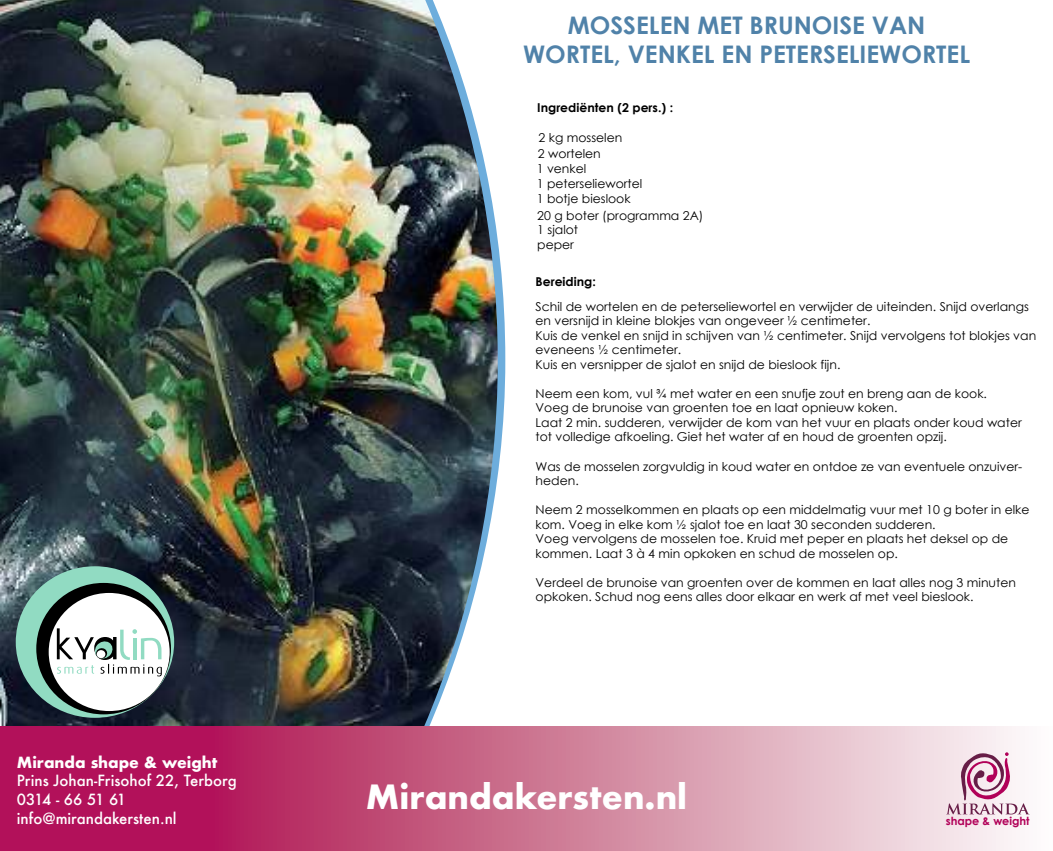
<style>
.page{position:relative;width:1053px;height:851px;background:#fff}
.page>*{position:absolute;margin:0;border:0;box-sizing:border-box;transform-origin:0 0}
.t1{font:700 32.5px "Futura";color:#fff}
.t2{font:700 24.25px/28.8px "Century Gothic";color:#5082a9;text-align:center}
.t3{font:500 15px/18.8px "Futura";color:#fff}
.t4{font:700 15px "Futura";color:#fff}
.t5{font:12.25px/14.5px "Century Gothic";color:#000}
.t6{font:700 12.25px "Century Gothic";color:#000}
.t7{font:700 11.25px "Century Gothic";color:#b10058}
</style>
<div class="page">
<img style="left:0;top:0;width:497px;height:726px">
<div style="left:16px;top:566px;width:158px;height:151px;background:#91dbc2;border-radius:50%"></div>
<div style="left:36px;top:583px;width:135px;height:131px;background:#000;border-radius:50%"></div>
<div style="left:49px;top:593px;width:121px;height:118px;background:#fff;border-radius:50%"></div>
<svg style="left:57px;top:628px;width:105px;height:48px"></svg>
<svg style="left:0;top:726px;width:1030px;height:124px;background:#cb6c91"></svg>
<svg style="left:946px;top:750px;width:83px;height:64px"></svg>
<h2 class="t2" style="left:523px;top:10px;width:448px">MOSSELEN MET BRUNOISE VAN<br>WORTEL, VENKEL EN PETERSELIEWORTEL</h2>
<p class="t6" style="left:537px;top:98px;width:137px">Ingrediënten (2 pers.) :</p>
<p class="t5" style="left:536px;top:129px;width:87px;line-height:15.8px">2 kg mosselen<br>2 wortelen<br>1 venkel</p>
<p class="t5" style="left:536px;top:176px;width:107px">1 peterseliewortel<br>1 botje bieslook</p>
<p class="t5" style="left:537px;top:207px;width:168px">20 g boter (programma 2A)<br>1 sjalot<br>peper</p>
<p class="t6" style="left:535px;top:273px;width:62px">Bereiding:</p>
<p class="t5" style="left:535px;top:299px;width:502px">Schil de wortelen en de peterseliewortel en verwijder de uiteinden. Snijd overlangs en versnijd in kleine blokjes van ongeveer ½ centimeter.<br>Kuis de venkel en snijd in schijven van ½ centimeter. Snijd vervolgens tot blokjes van eveneens ½ centimeter.<br>Kuis en versnipper de sjalot en snijd de bieslook fijn.</p>
<p class="t5" style="left:535px;top:386px;width:487px">Neem een kom, vul ¾ met water en een snufje zout en breng aan de kook.<br>Voeg de brunoise van groenten toe en laat opnieuw koken.<br>Laat 2 min. sudderen, verwijder de kom van het vuur en plaats onder koud water tot volledige afkoeling. Giet het water af en houd de groenten opzij.</p>
<p class="t5" style="left:535px;top:458px;width:488px">Was de mosselen zorgvuldig in koud water en ontdoe ze van eventuele onzuiver&shy;heden.</p>
<p class="t5" style="left:535px;top:502px;width:495px">Neem 2 mosselkommen en plaats op een middelmatig vuur met 10 g boter in elke kom. Voeg in elke kom ½ sjalot toe en laat 30 seconden sudderen.<br>Voeg vervolgens de mosselen toe. Kruid met peper en plaats het deksel op de kommen. Laat 3 à 4 min opkoken en schud de mosselen op.</p>
<p class="t5" style="left:535px;top:575px;width:482px">Verdeel de brunoise van groenten over de kommen en laat alles nog 3 minuten opkoken. Schud nog eens alles door elkaar en werk af met veel bieslook.</p>
<p class="t4" style="left:17px;top:751px;width:202px">Miranda shape &amp; weight</p>
<p class="t3" style="left:17px;top:771px;width:221px">Prins Johan-Frisohof 22, Terborg<br>0314 - 66 51 61 info@mirandakersten.nl</p>
<h1 class="t1" style="left:366px;top:773px;width:323px">Mirandakersten.nl</h1>
<p class="t7" style="left:945px;top:814px;width:85px">shape &amp; weight</p>
</div>
